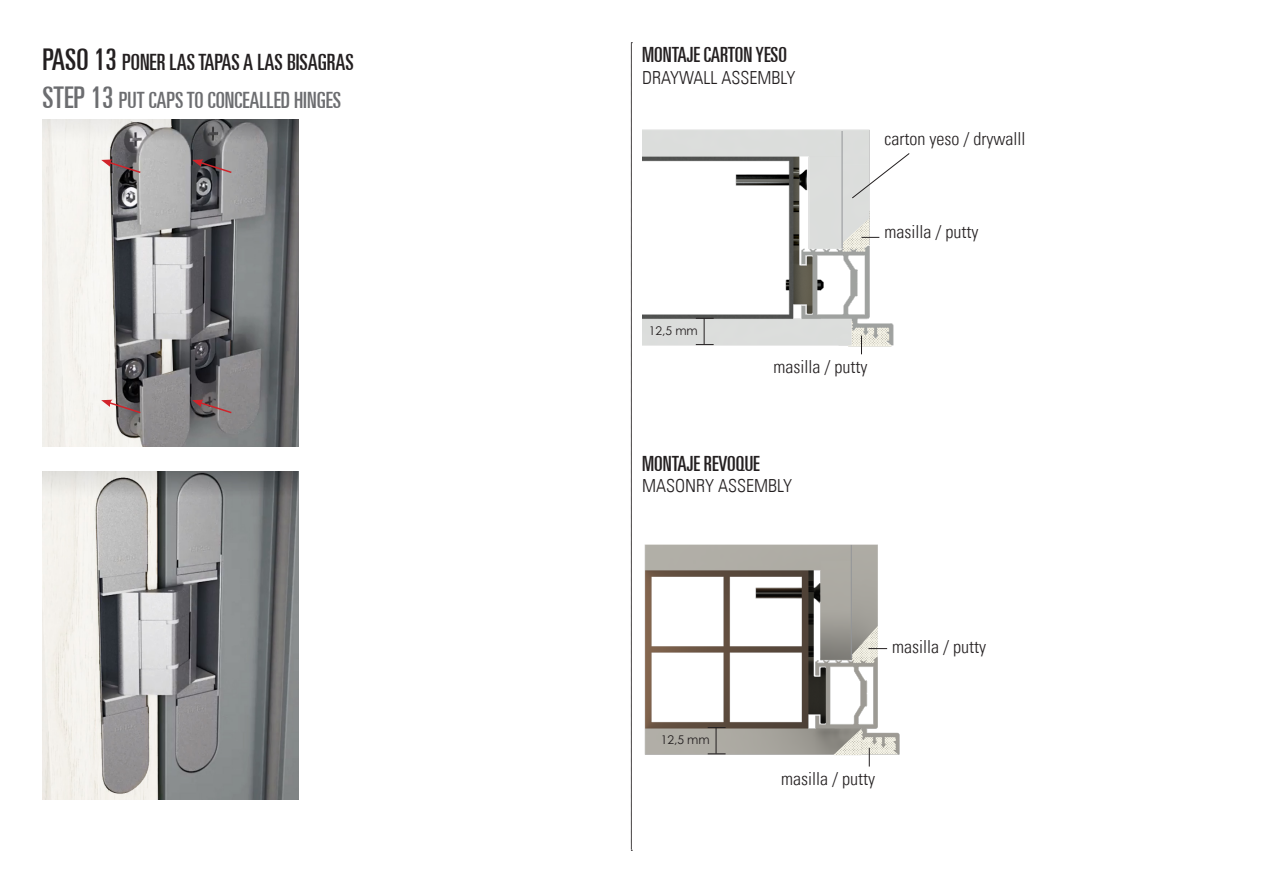
<style>
.page{position:relative;width:1263px;height:893px;background:#fff}
.page>*{position:absolute;margin:0;border:0;box-sizing:border-box;transform-origin:0 0}
.t1{font:ultra-condensed 22.5px "Univers LT";color:#231f20}
.t2{font:ultra-condensed 22.5px "Univers LT";color:#6c6d70}
.t3{font:ultra-condensed 21px "Univers LT";color:#231f20}
.t4{font:300 condensed 18px "Univers LT";color:#231f20}
.t5{font:12px "Century Gothic";color:#231f20}
.s1{font-size:30px}
</style>
<div class="page">
<img style="left:642px;top:129px;width:251px;height:218px">
<img style="left:644px;top:544px;width:256px;height:213px">
<div style="left:892px;top:640px;width:106px;height:28px;background:#fff"></div>
<div style="left:884px;top:225px;width:106px;height:27px;background:#fff"></div>
<div style="left:884px;top:132px;width:164px;height:21px;background:#fff"></div>
<svg style="left:696px;top:318px;width:18px;height:27px"></svg>
<svg style="left:851px;top:152px;width:59px;height:47px"></svg>
<svg style="left:861px;top:237px;width:18px;height:1px"></svg>
<svg style="left:861px;top:336px;width:1px;height:18px"></svg>
<svg style="left:869px;top:748px;width:1px;height:18px"></svg>
<svg style="left:868px;top:648px;width:19px;height:1px"></svg>
<hr style="left:842px;top:131px;width:1px;height:117px;background:#939598">
<hr style="left:851px;top:545px;width:1px;height:114px;background:#939598">
<svg style="left:708px;top:727px;width:17px;height:27px"></svg>
<svg style="left:631px;top:42px;width:1px;height:809px"></svg>
<img style="left:43px;top:119px;width:256px;height:327px">
<img style="left:43px;top:472px;width:256px;height:327px">
<svg style="left:101px;top:159px;width:41px;height:15px"></svg>
<svg style="left:192px;top:159px;width:41px;height:15px"></svg>
<svg style="left:101px;top:400px;width:41px;height:14px"></svg>
<svg style="left:192px;top:400px;width:41px;height:14px"></svg>
<p class="t1" style="left:43px;top:49px;width:313px"><span class="s1">PASO 13</span> PONER LAS TAPAS A LAS BISAGRAS</p>
<p class="t2" style="left:43px;top:87px;width:300px"><span class="s1">STEP 13</span> PUT CAPS TO CONCEALLED HINGES</p>
<p class="t3" style="left:642px;top:43px;width:146px">MONTAJE CARTON YESO</p>
<p class="t4" style="left:642px;top:66px;width:155px">DRAYWALL ASSEMBLY</p>
<p class="t4" style="left:884px;top:128px;width:142px">carton yeso / drywalll</p>
<p class="t4" style="left:884px;top:221px;width:95px">masilla / putty</p>
<p class="t5" style="left:649px;top:322px;width:51px">12,5 mm</p>
<p class="t4" style="left:773px;top:355px;width:95px">masilla / putty</p>
<p class="t3" style="left:642px;top:451px;width:119px">MONTAJE REVOQUE</p>
<p class="t4" style="left:642px;top:475px;width:151px">MASONRY ASSEMBLY</p>
<p class="t5" style="left:661px;top:731px;width:51px">12,5 mm</p>
<p class="t4" style="left:892px;top:636px;width:95px">masilla / putty</p>
<p class="t4" style="left:781px;top:768px;width:95px">masilla / putty</p>
</div>
